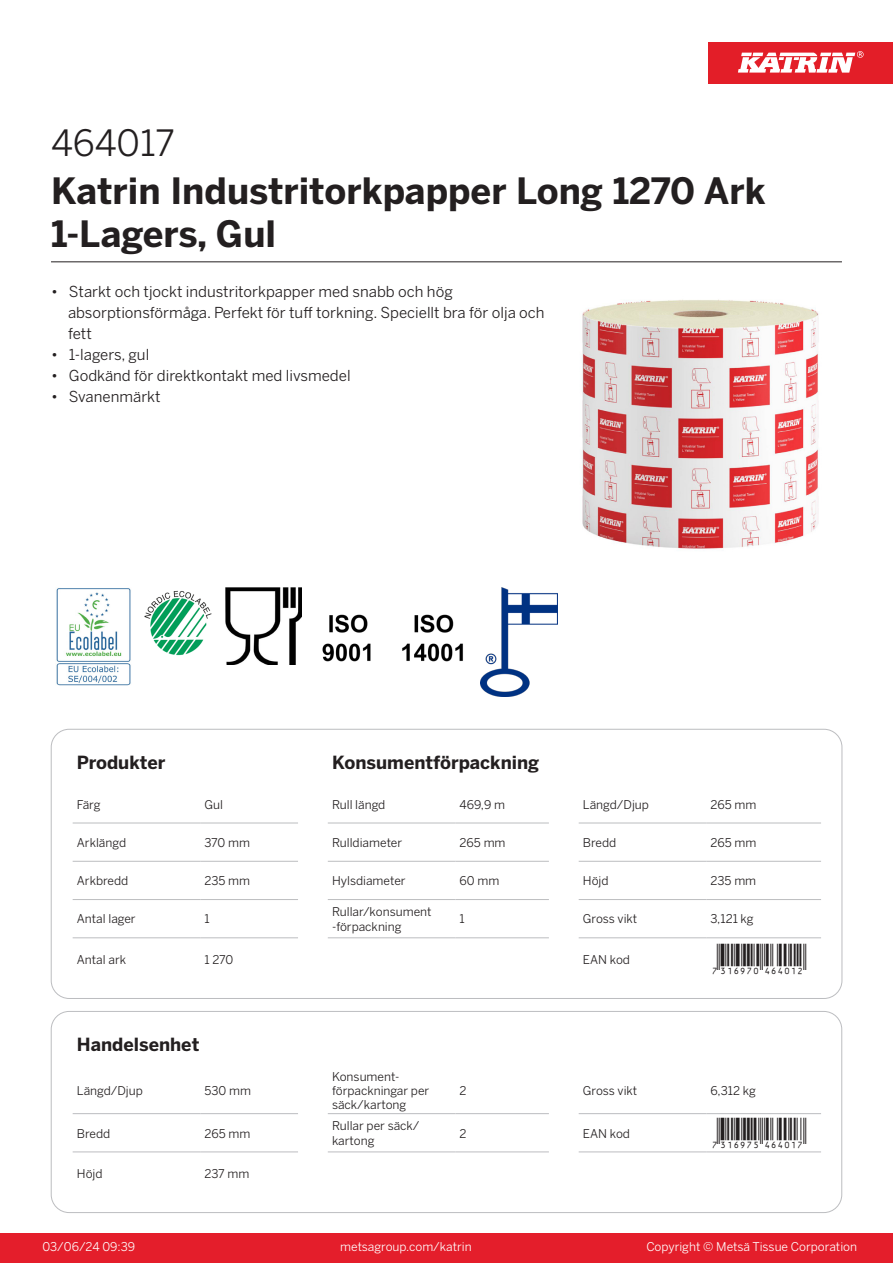
<style>
.page{position:relative;width:893px;height:1263px;background:#fff}
.page>*{position:absolute;margin:0;border:0;box-sizing:border-box;transform-origin:0 0}
.Product_Name{font:700 36px/43.2px "Benton Sans";color:#231f20}
.External_material_co{font:36px "Benton Sans";color:#231f20}
.T_EAN{font:30px "Viisas EAN Matala";color:#231f20}
.T_TableHeader{font:700 18px "Benton Sans";color:#231f20}
.MarketingBullets{font:15px/21px "Benton Sans";color:#231f20}
.T_TableBody{font:12px/14.4px "Benton Sans";color:#231f20}
.t1{font:12px "Benton Sans";color:#fff}
</style>
<div class="page">
<div style="left:0;top:1233px;width:893px;height:30px;background:#e41e2b"></div>
<div style="left:708px;top:43px;width:185px;height:41px;background:#e31e28"></div>
<svg style="left:738px;top:51px;width:126px;height:22px"></svg>
<hr style="left:73px;top:823px;width:127px;height:1px;background:#bcbdc0">
<hr style="left:200px;top:823px;width:98px;height:1px;background:#bcbdc0">
<hr style="left:328px;top:823px;width:127px;height:1px;background:#bcbdc0">
<hr style="left:455px;top:823px;width:94px;height:1px;background:#bcbdc0">
<hr style="left:579px;top:823px;width:127px;height:1px;background:#bcbdc0">
<hr style="left:706px;top:823px;width:115px;height:1px;background:#bcbdc0">
<hr style="left:73px;top:861px;width:127px;height:1px;background:#bcbdc0">
<hr style="left:200px;top:861px;width:98px;height:1px;background:#bcbdc0">
<hr style="left:328px;top:861px;width:127px;height:1px;background:#bcbdc0">
<hr style="left:455px;top:861px;width:94px;height:1px;background:#bcbdc0">
<hr style="left:579px;top:861px;width:127px;height:1px;background:#bcbdc0">
<hr style="left:706px;top:861px;width:115px;height:1px;background:#bcbdc0">
<hr style="left:73px;top:899px;width:127px;height:1px;background:#bcbdc0">
<hr style="left:200px;top:899px;width:98px;height:1px;background:#bcbdc0">
<hr style="left:328px;top:899px;width:127px;height:1px;background:#bcbdc0">
<hr style="left:455px;top:899px;width:94px;height:1px;background:#bcbdc0">
<hr style="left:579px;top:899px;width:127px;height:1px;background:#bcbdc0">
<hr style="left:706px;top:899px;width:115px;height:1px;background:#bcbdc0">
<hr style="left:73px;top:937px;width:127px;height:1px;background:#bcbdc0">
<hr style="left:200px;top:937px;width:98px;height:1px;background:#bcbdc0">
<hr style="left:328px;top:937px;width:127px;height:1px;background:#bcbdc0">
<hr style="left:455px;top:937px;width:94px;height:1px;background:#bcbdc0">
<hr style="left:579px;top:937px;width:127px;height:1px;background:#bcbdc0">
<hr style="left:706px;top:937px;width:115px;height:1px;background:#bcbdc0">
<hr style="left:73px;top:1113px;width:127px;height:1px;background:#bcbdc0">
<hr style="left:200px;top:1113px;width:98px;height:1px;background:#bcbdc0">
<hr style="left:328px;top:1113px;width:127px;height:1px;background:#bcbdc0">
<hr style="left:455px;top:1113px;width:94px;height:1px;background:#bcbdc0">
<hr style="left:579px;top:1113px;width:127px;height:1px;background:#bcbdc0">
<hr style="left:706px;top:1113px;width:115px;height:1px;background:#bcbdc0">
<hr style="left:73px;top:1152px;width:127px;height:1px;background:#bcbdc0">
<hr style="left:200px;top:1152px;width:98px;height:1px;background:#bcbdc0">
<hr style="left:328px;top:1152px;width:127px;height:1px;background:#bcbdc0">
<hr style="left:455px;top:1152px;width:94px;height:1px;background:#bcbdc0">
<hr style="left:579px;top:1152px;width:127px;height:1px;background:#bcbdc0">
<hr style="left:706px;top:1152px;width:115px;height:1px;background:#bcbdc0">
<div style="left:51px;top:1011px;width:791px;height:202px;border:1px solid #bcbdc0;border-radius:18px"></div>
<img style="left:582px;top:299px;width:237px;height:250px">
<img style="left:56px;top:588px;width:75px;height:98px">
<img style="left:144px;top:590px;width:68px;height:66px">
<img style="left:225px;top:587px;width:77px;height:77px">
<img style="left:322px;top:614px;width:49px;height:48px">
<img style="left:402px;top:614px;width:61px;height:48px">
<img style="left:480px;top:587px;width:77px;height:110px">
<hr style="left:51px;top:261px;width:791px;height:1px;background:#231f20">
<p class="External_material_co" style="left:51px;top:121px;width:125px">464017</p>
<p class="Product_Name" style="left:51px;top:170px;width:716px">Katrin Industritorkpapper Long 1270 Ark<br>1-Lagers, Gul</p>
<p class="MarketingBullets" style="left:68px;top:281px;width:478px;text-indent:-17px">• Starkt och tjockt industritorkpapper med snabb och hög absorptionsförmåga. Perfekt för tuff torkning. Speciellt bra för olja och fett</p>
<p class="MarketingBullets" style="left:51px;top:344px;width:100px">• 1-lagers, gul</p>
<p class="MarketingBullets" style="left:51px;top:365px;width:301px">• Godkänd för direktkontakt med livsmedel</p>
<p class="MarketingBullets" style="left:51px;top:386px;width:111px">• Svanenmärkt</p>
<p class="T_TableHeader" style="left:77px;top:751px;width:90px">Produkter</p>
<p class="T_TableHeader" style="left:332px;top:751px;width:209px">Konsumentförpackning</p>
<p class="T_TableBody" style="left:77px;top:797px;width:25px">Färg</p>
<p class="T_TableBody" style="left:204px;top:797px;width:20px">Gul</p>
<p class="T_TableBody" style="left:332px;top:797px;width:55px">Rull längd</p>
<p class="T_TableBody" style="left:460px;top:797px;width:47px">469,9 m</p>
<p class="T_TableBody" style="left:583px;top:797px;width:68px">Längd/Djup</p>
<p class="T_TableBody" style="left:710px;top:797px;width:47px">265 mm</p>
<p class="T_TableBody" style="left:77px;top:835px;width:51px">Arklängd</p>
<p class="T_TableBody" style="left:204px;top:835px;width:47px">370 mm</p>
<p class="T_TableBody" style="left:332px;top:835px;width:72px">Rulldiameter</p>
<p class="T_TableBody" style="left:460px;top:835px;width:47px">265 mm</p>
<p class="T_TableBody" style="left:583px;top:835px;width:35px">Bredd</p>
<p class="T_TableBody" style="left:710px;top:835px;width:47px">265 mm</p>
<p class="T_TableBody" style="left:77px;top:873px;width:53px">Arkbredd</p>
<p class="T_TableBody" style="left:204px;top:873px;width:47px">235 mm</p>
<p class="T_TableBody" style="left:332px;top:873px;width:75px">Hylsdiameter</p>
<p class="T_TableBody" style="left:460px;top:873px;width:41px">60 mm</p>
<p class="T_TableBody" style="left:583px;top:873px;width:27px">Höjd</p>
<p class="T_TableBody" style="left:710px;top:873px;width:47px">235 mm</p>
<p class="T_TableBody" style="left:77px;top:912px;width:60px">Antal lager</p>
<p class="T_TableBody" style="left:204px;top:912px;width:7px">1</p>
<p class="T_TableBody" style="left:332px;top:905px;width:101px">Rullar/konsument</p>
<p class="T_TableBody" style="left:332px;top:919px;width:71px">-förpackning</p>
<p class="T_TableBody" style="left:460px;top:912px;width:7px">1</p>
<p class="T_TableBody" style="left:583px;top:912px;width:56px">Gross vikt</p>
<p class="T_TableBody" style="left:710px;top:912px;width:45px">3,121 kg</p>
<p class="T_TableBody" style="left:77px;top:952px;width:51px">Antal ark</p>
<p class="T_TableBody" style="left:204px;top:952px;width:30px">1 270</p>
<p class="T_TableBody" style="left:583px;top:952px;width:49px">EAN kod</p>
<p class="T_EAN" style="left:710px;top:944px;width:97px">*7316970464012*</p>
<p class="T_TableHeader" style="left:77px;top:1033px;width:124px">Handelsenhet</p>
<p class="T_TableBody" style="left:77px;top:1083px;width:68px">Längd/Djup</p>
<p class="T_TableBody" style="left:204px;top:1083px;width:48px">530 mm</p>
<p class="T_TableBody" style="left:332px;top:1069px;width:99px">Konsument&shy;förpackningar per säck/kartong</p>
<p class="T_TableBody" style="left:460px;top:1083px;width:9px">2</p>
<p class="T_TableBody" style="left:583px;top:1083px;width:56px">Gross vikt</p>
<p class="T_TableBody" style="left:710px;top:1083px;width:47px">6,312 kg</p>
<p class="T_TableBody" style="left:77px;top:1126px;width:35px">Bredd</p>
<p class="T_TableBody" style="left:204px;top:1126px;width:47px">265 mm</p>
<p class="T_TableBody" style="left:332px;top:1119px;width:89px">Rullar per säck/ kartong</p>
<p class="T_TableBody" style="left:460px;top:1126px;width:9px">2</p>
<p class="T_TableBody" style="left:583px;top:1126px;width:49px">EAN kod</p>
<p class="T_EAN" style="left:710px;top:1117px;width:97px">*7316975464017*</p>
<p class="T_TableBody" style="left:77px;top:1166px;width:27px">Höjd</p>
<p class="T_TableBody" style="left:204px;top:1166px;width:47px">237 mm</p>
<p class="t1" style="left:43px;top:1239px;width:94px">03/06/24 09:39</p>
<p class="t1" style="left:340px;top:1239px;width:133px">metsagroup.com/katrin</p>
<p class="t1" style="left:646px;top:1239px;width:212px">Copyright © Metsä Tissue Corporation</p>
</div>
